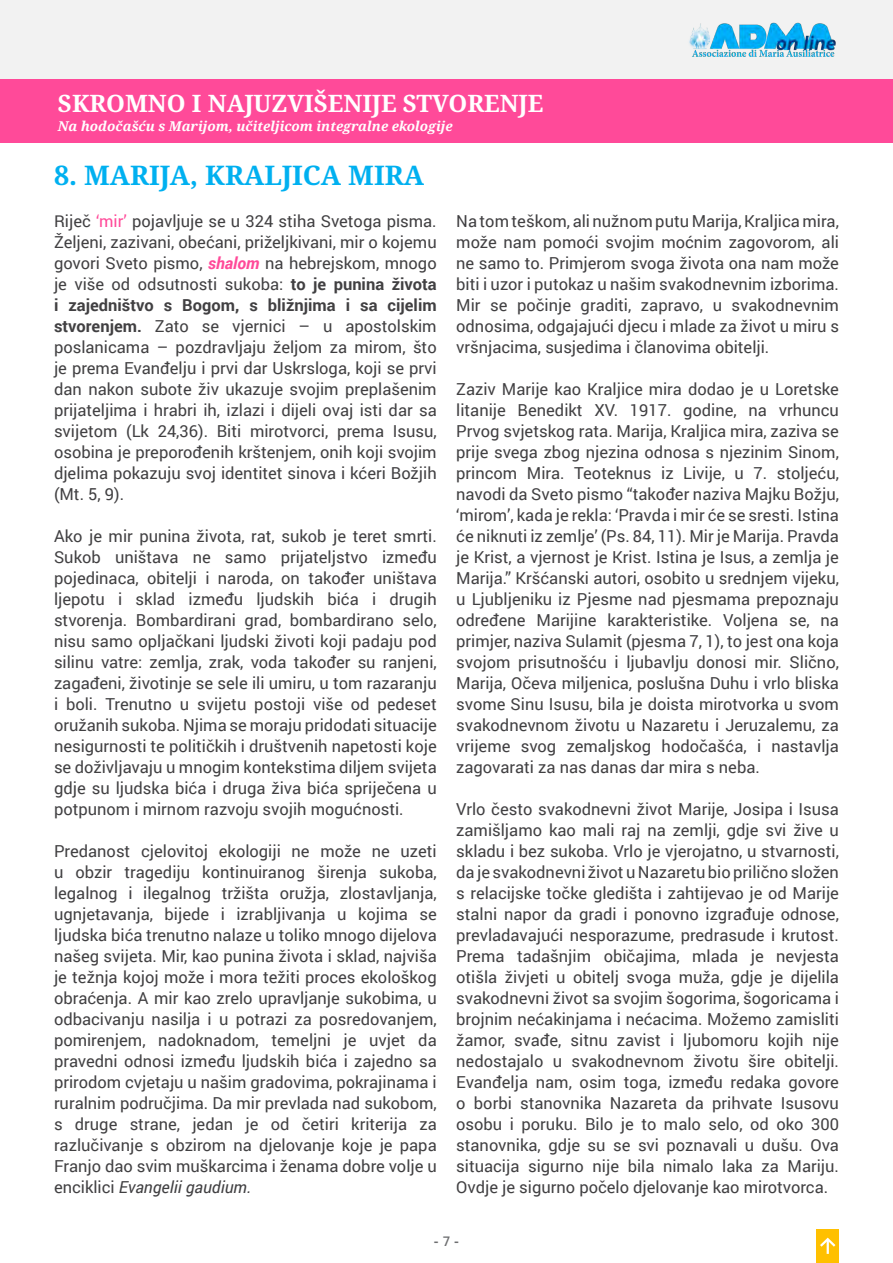
<style>
.page{position:relative;width:893px;height:1263px;background:#fff}
.page>*{position:absolute;margin:0;border:0;box-sizing:border-box;transform-origin:0 0}
.t1{font:700 27px "Noto Serif";color:#00b0f0}
.t2{font:700 24px "Noto Serif";color:#fff}
.t3{font:16.5px/21px "Roboto";color:#414042;text-align:justify}
.t4{font:italic 700 13.5px "Noto Serif";color:#fff}
.t5{font:700 13.5px "Segoe UI";color:#6d6e70}
.s1{color:#ff4a99}
.s2{font-weight:700;font-style:italic;color:#ff4a99}
.s3{font-weight:700}
.s4{font-style:italic}
.s5{font-weight:600}
</style>
<div class="page">
<div style="left:0;top:0;width:893px;height:80px;background:#f2f2f2"></div>
<img style="left:689px;top:22px;width:147px;height:35px">
<div style="left:816px;top:1229px;width:23px;height:34px;background:#ffc000"></div>
<svg style="left:820px;top:1237px;width:16px;height:17px"></svg>
<div style="left:0;top:80px;width:893px;height:62px;background:#ff4a99"></div>
<p class="t2" style="left:58px;top:86px;width:487px">SKROMNO I NAJUZVIŠENIJE STVORENJE</p>
<p class="t4" style="left:58px;top:117px;width:396px">Na hodočašću s Marijom, učiteljicom integralne ekologije</p>
<p class="t1" style="left:54px;top:156px;width:372px">8. MARIJA, KRALJICA MIRA</p>
<p class="t3" style="left:54px;top:210px;width:384px">Riječ <span class="s1">‘mir’</span> pojavljuje se u 324 stiha Svetoga pisma.<br>Željeni, zazivani, obećani, priželjkivani, mir o kojemu govori Sveto pismo, <span class="s2">shalom</span> na hebrejskom, mnogo je više od odsutnosti sukoba: <span class="s3">to je punina života i zajedništvo s Bogom, s bližnjima i sa cijelim stvorenjem.</span> Zato se vjernici – u apostolskim poslanicama – pozdravljaju željom za mirom, što je prema Evanđelju i prvi dar Uskrsloga, koji se prvi dan nakon subote živ ukazuje svojim preplašenim prijateljima i hrabri ih, izlazi i dijeli ovaj isti dar sa svijetom (Lk 24,36). Biti mirotvorci, prema Isusu, osobina je preporođenih krštenjem, onih koji svojim djelima pokazuju svoj identitet sinova i kćeri Božjih (Mt. 5, 9).</p>
<p class="t3" style="left:54px;top:525px;width:384px">Ako je mir punina života, rat, sukob je teret smrti.<br>Sukob uništava ne samo prijateljstvo između pojedinaca, obitelji i naroda, on također uništava ljepotu i sklad između ljudskih bića i drugih stvorenja. Bombardirani grad, bombardirano selo, nisu samo opljačkani ljudski životi koji padaju pod silinu vatre: zemlja, zrak, voda također su ranjeni, zagađeni, životinje se sele ili umiru, u tom razaranju i boli. Trenutno u svijetu postoji više od pedeset oružanih sukoba. Njima se moraju pridodati situacije nesigurnosti te političkih i društvenih napetosti koje se doživljavaju u mnogim kontekstima diljem svijeta gdje su ljudska bića i druga živa bića spriječena u potpunom i mirnom razvoju svojih mogućnosti.</p>
<p class="t3" style="left:54px;top:840px;width:384px">Predanost cjelovitoj ekologiji ne može ne uzeti u obzir tragediju kontinuiranog širenja sukoba, legalnog i ilegalnog tržišta oružja, zlostavljanja, ugnjetavanja, bijede i izrabljivanja u kojima se ljudska bića trenutno nalaze u toliko mnogo dijelova našeg svijeta. Mir, kao punina života i sklad, najviša je težnja kojoj može i mora težiti proces ekološkog obraćenja. A mir kao zrelo upravljanje sukobima, u odbacivanju nasilja i u potrazi za posredovanjem, pomirenjem, nadoknadom, temeljni je uvjet da pravedni odnosi između ljudskih bića i zajedno sa prirodom cvjetaju u našim gradovima, pokrajinama i ruralnim područjima. Da mir prevlada nad sukobom, s druge strane, jedan je od četiri kriterija za razlučivanje s obzirom na djelovanje koje je papa Franjo dao svim muškarcima i ženama dobre volje u enciklici <span class="s4">Evangelii gaudium.</span></p>
<p class="t3" style="left:456px;top:210px;width:384px">Na tom teškom, ali nužnom putu Marija, Kraljica mira, može nam pomoći svojim moćnim zagovorom, ali ne samo to. Primjerom svoga života ona nam može biti i uzor i putokaz u našim svakodnevnim izborima.<br>Mir se počinje graditi, zapravo, u svakodnevnim odnosima, odgajajući djecu i mlade za život u miru s vršnjacima, susjedima i članovima obitelji.</p>
<p class="t3" style="left:456px;top:378px;width:384px">Zaziv Marije kao Kraljice mira dodao je u Loretske litanije Benedikt XV. 1917. godine, na vrhuncu Prvog svjetskog rata. Marija, Kraljica mira, zaziva se prije svega zbog njezina odnosa s njezinim Sinom, princom Mira. Teoteknus iz Livije, u 7. stoljeću, navodi da Sveto pismo “također naziva Majku Božju, ‘mirom’, kada je rekla: ‘Pravda i mir će se sresti. Istina će niknuti iz zemlje’ (Ps. 84, 11). Mir je Marija. Pravda je Krist, a vjernost je Krist. Istina je Isus, a zemlja je Marija.” Kršćanski autori, osobito u srednjem vijeku, u Ljubljeniku iz Pjesme nad pjesmama prepoznaju određene Marijine karakteristike. Voljena se, na primjer, naziva Sulamit (pjesma 7, 1), to jest ona koja svojom prisutnošću i ljubavlju donosi mir. Slično, Marija, Očeva miljenica, poslušna Duhu i vrlo bliska svome Sinu Isusu, bila je doista mirotvorka u svom svakodnevnom životu u Nazaretu i Jeruzalemu, za vrijeme svog zemaljskog hodočašća, i nastavlja zagovarati za nas danas dar mira s neba.</p>
<p class="t3" style="left:456px;top:798px;width:384px">Vrlo često svakodnevni život Marije, Josipa i Isusa zamišljamo kao mali raj na zemlji, gdje svi žive u skladu i bez sukoba. Vrlo je vjerojatno, u stvarnosti, da je svakodnevni život u Nazaretu bio prilično složen s relacijske točke gledišta i zahtijevao je od Marije stalni napor da gradi i ponovno izgrađuje odnose, prevladavajući nesporazume, predrasude i krutost.<br>Prema tadašnjim običajima, mlada je nevjesta otišla živjeti u obitelj svoga muža, gdje je dijelila svakodnevni život sa svojim šogorima, šogoricama i brojnim nećakinjama i nećacima. Možemo zamisliti žamor, svađe, sitnu zavist i ljubomoru kojih nije nedostajalo u svakodnevnom životu šire obitelji.<br>Evanđelja nam, osim toga, između redaka govore o borbi stanovnika Nazareta da prihvate Isusovu osobu i poruku. Bilo je to malo selo, od oko 300 stanovnika, gdje su se svi poznavali u dušu. Ova situacija sigurno nije bila nimalo laka za Mariju.<br>Ovdje je sigurno počelo djelovanje kao mirotvorca.</p>
<p class="t5" style="left:434px;top:1229px;width:27px">- <span class="s5">7</span> -</p>
</div>
